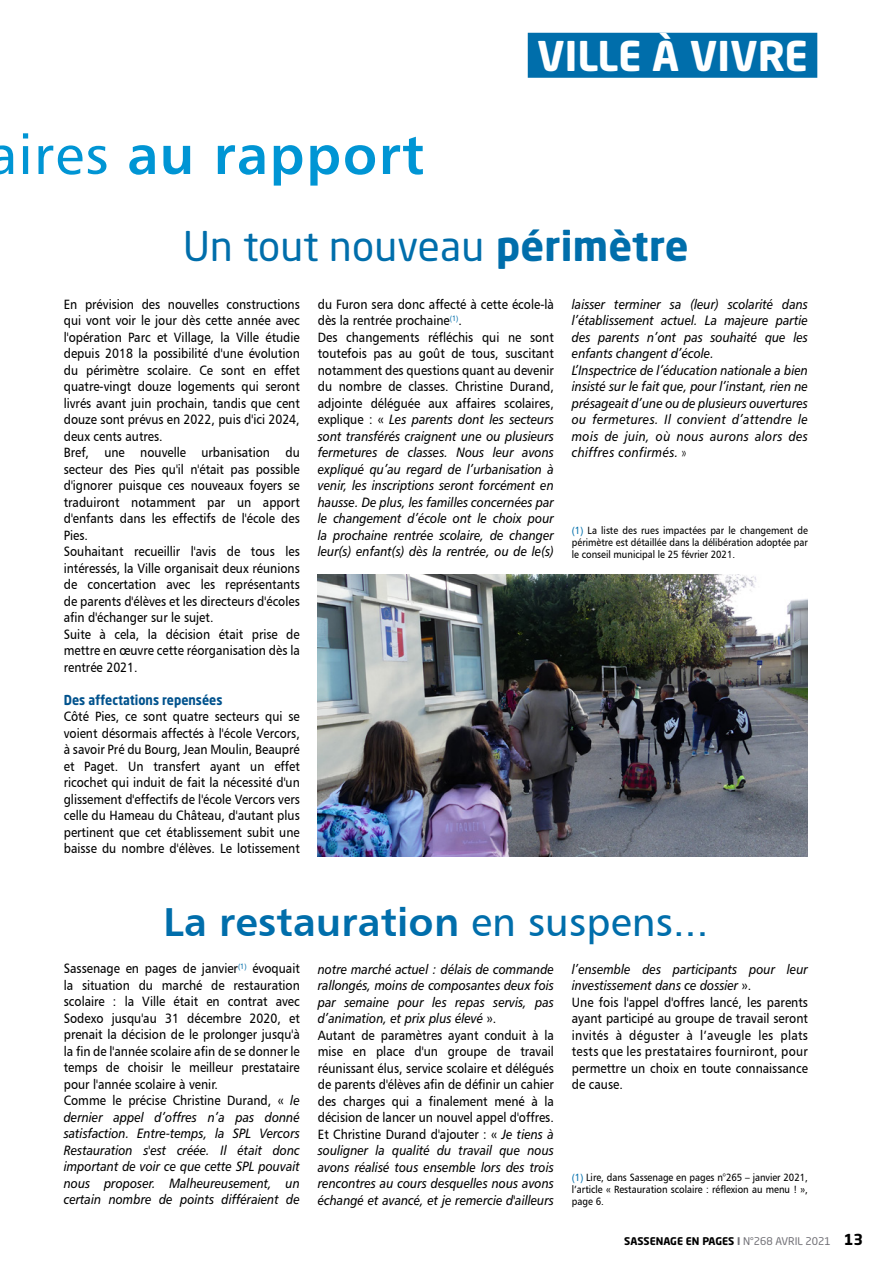
<style>
.page{position:relative;width:893px;height:1263px;background:#fff}
.page>*{position:absolute;margin:0;border:0;box-sizing:border-box;transform-origin:0 0}
.t1{font:55.5px "Humanist 777 BT Bold B";letter-spacing:.025em;color:#0095d4}
.t2{font:40.5px "Humanist 777 BT Bold B";letter-spacing:.005em;color:#006eab}
.t3{font:40.5px "Neo Sans Std";letter-spacing:.005em;color:#006eab}
.t4{font:700 40.5px "Neo Sans Std";color:#fff}
.t5{font:13.5px/16.5px "Humanist 777 BT Roman B";color:#000;scale:.9 1}
.t6{font:13.5px/16.5px "Humanist 777 BT Italic B";color:#000;text-align:justify;scale:.9 1}
.t7{font:700 13.5px "Neo Sans Std";color:#00528d;scale:.9 1}
.t8{font:10.5px/12px "Humanist 777 BT Roman B";color:#000;text-align:justify;scale:.9 1}
.t9{font:700 10.5px "Neo Sans Std";color:#000}
.s1{font-family:"Humanist 777 BT Roman B"}
.s2{font-weight:700}
.s3{font-family:"Humanist 777 BT Light Condensed B"}
.s4{color:#006eab}
.s5{font-family:"Humanist 777 BT Italic B"}
.s6{color:#706f75}
.s7{font-weight:400;color:#706f75}
.s8{font-size:15px}
</style>
<div class="page">
<div style="left:528px;top:33px;width:289px;height:45px;background:#006eab"></div>
<img style="left:318px;top:574px;width:490px;height:283px">
<h1 class="t1" style="left:-12px;top:120px;width:438px"><span class="s1">aires</span> au rapport</h1>
<h2 class="t4" style="left:537px;top:30px;width:272px">VILLE À VIVRE</h2>
<h2 class="t3" style="left:183px;top:221px;width:507px">Un tout nouveau <span class="s2">périmètre</span></h2>
<p class="t5" style="left:64px;top:295px;width:264px">En prévision des nouvelles constructions qui vont voir le jour dès cette année avec l'opération Parc et Village, la Ville étudie depuis 2018 la possibilité d'une évolution du périmètre scolaire. Ce sont en effet quatre-vingt douze logements qui seront livrés avant juin prochain, tandis que cent douze sont prévus en 2022, puis d'ici 2024, deux cents autres.<br>Bref, une nouvelle urbanisation du secteur des Pies qu'il n'était pas possible d'ignorer puisque ces nouveaux foyers se traduiront notamment par un apport d'enfants dans les effectifs de l'école des Pies.<br>Souhaitant recueillir l'avis de tous les intéressés, la Ville organisait deux réunions de concertation avec les représentants de parents d'élèves et les directeurs d'écoles afin d'échanger sur le sujet.<br>Suite à cela, la décision était prise de mettre en œuvre cette réorganisation dès la rentrée 2021.</p>
<p class="t7" style="left:64px;top:691px;width:178px">Des affectations repensées</p>
<p class="t5" style="left:64px;top:708px;width:264px;text-align:justify">Côté Pies, ce sont quatre secteurs qui se voient désormais affectés à l'école Vercors, à savoir Pré du Bourg, Jean Moulin, Beaupré et Paget. Un transfert ayant un effet ricochet qui induit de fait la nécessité d'un glissement d'effectifs de l'école Vercors vers celle du Hameau du Château, d'autant plus pertinent que cet établissement subit une baisse du nombre d'élèves. Le lotissement</p>
<p class="t5" style="left:318px;top:295px;width:264px">du Furon sera donc affecté à cette école-là dès la rentrée prochaine<sup>(1)</sup>.<br>Des changements réfléchis qui ne sont toutefois pas au goût de tous, suscitant notamment des questions quant au devenir du nombre de classes. Christine Durand, adjointe déléguée aux affaires scolaires,</p>
<p class="t6" style="left:318px;top:411px;width:264px"><span class="s1">explique : «</span> Les parents dont les secteurs sont transférés craignent une ou plusieurs fermetures de classes. Nous leur avons expliqué qu’au regard de l’urbanisation à venir, les inscriptions seront forcément en hausse. De plus, les familles concernées par le changement d’école ont le choix pour la prochaine rentrée scolaire, de changer leur(s) enfant(s) dès la rentrée, ou de le(s)</p>
<p class="t6" style="left:572px;top:295px;width:264px;text-align:left">laisser terminer sa (leur) scolarité dans l’établissement actuel. La majeure partie des parents n’ont pas souhaité que les enfants changent d’école.<br>L’Inspectrice de l’éducation nationale a bien insisté sur le fait que, pour l’instant, rien ne présageait d’une ou de plusieurs ouvertures ou fermetures. Il convient d’attendre le mois de juin, où nous aurons alors des chiffres confirmés. <span class="s3">»</span></p>
<p class="t8" style="left:572px;top:524px;width:264px"><span class="s4">(1)</span> La liste des rues impactées par le changement de périmètre est détaillée dans la délibération adoptée par le conseil municipal le 25 février 2021.</p>
<h2 class="t2" style="left:163px;top:896px;width:546px">La restauration <span class="s1">en suspens...</span></h2>
<p class="t5" style="left:64px;top:960px;width:264px">Sassenage en pages de janvier<sup>(1)</sup> évoquait la situation du marché de restauration scolaire : la Ville était en contrat avec Sodexo jusqu'au 31 décembre 2020, et prenait la décision de le prolonger jusqu'à la fin de l'année scolaire afin de se donner le temps de choisir le meilleur prestataire pour l'année scolaire à venir.<br>Comme le précise Christine Durand, « <span class="s5">le</span></p>
<p class="t6" style="left:64px;top:1108px;width:264px">dernier appel d’offres n’a pas donné satisfaction. Entre-temps, la SPL Vercors Restauration s'est créée. Il était donc important de voir ce que cette SPL pouvait nous proposer. Malheureusement, un certain nombre de points différaient de</p>
<p class="t6" style="left:318px;top:960px;width:264px">notre marché actuel : délais de commande rallongés, moins de composantes deux fois par semaine pour les repas servis, pas d’animation, et prix plus élevé <span class="s1">».</span></p>
<p class="t5" style="left:318px;top:1026px;width:264px;text-align:justify">Autant de paramètres ayant conduit à la mise en place d'un groupe de travail réunissant élus, service scolaire et délégués de parents d'élèves afin de définir un cahier des charges qui a finalement mené à la décision de lancer un nouvel appel d'offres.<br>Et Christine Durand d'ajouter : « <span class="s5">Je tiens à</span></p>
<p class="t6" style="left:318px;top:1142px;width:264px">souligner la qualité du travail que nous avons réalisé tous ensemble lors des trois rencontres au cours desquelles nous avons échangé et avancé, et je remercie d'ailleurs</p>
<p class="t6" style="left:572px;top:960px;width:264px">l’ensemble des participants pour leur investissement dans ce dossier <span class="s1">».</span></p>
<p class="t5" style="left:572px;top:993px;width:264px;text-align:justify">Une fois l'appel d'offres lancé, les parents ayant participé au groupe de travail seront invités à déguster à l’aveugle les plats tests que les prestataires fourniront, pour permettre un choix en toute connaissance de cause.</p>
<p class="t8" style="left:572px;top:1171px;width:264px"><span class="s4">(1)</span> Lire, dans Sassenage en pages n°265 – janvier 2021, l’article « Restauration scolaire : réflexion au menu ! », page 6.</p>
<p class="t9" style="left:624px;top:1234px;width:240px">SASSENAGE EN PAGES <span class="s6">I</span> <span class="s7">N°268 AVRIL 2021</span> <span class="s8">13</span></p>
</div>
